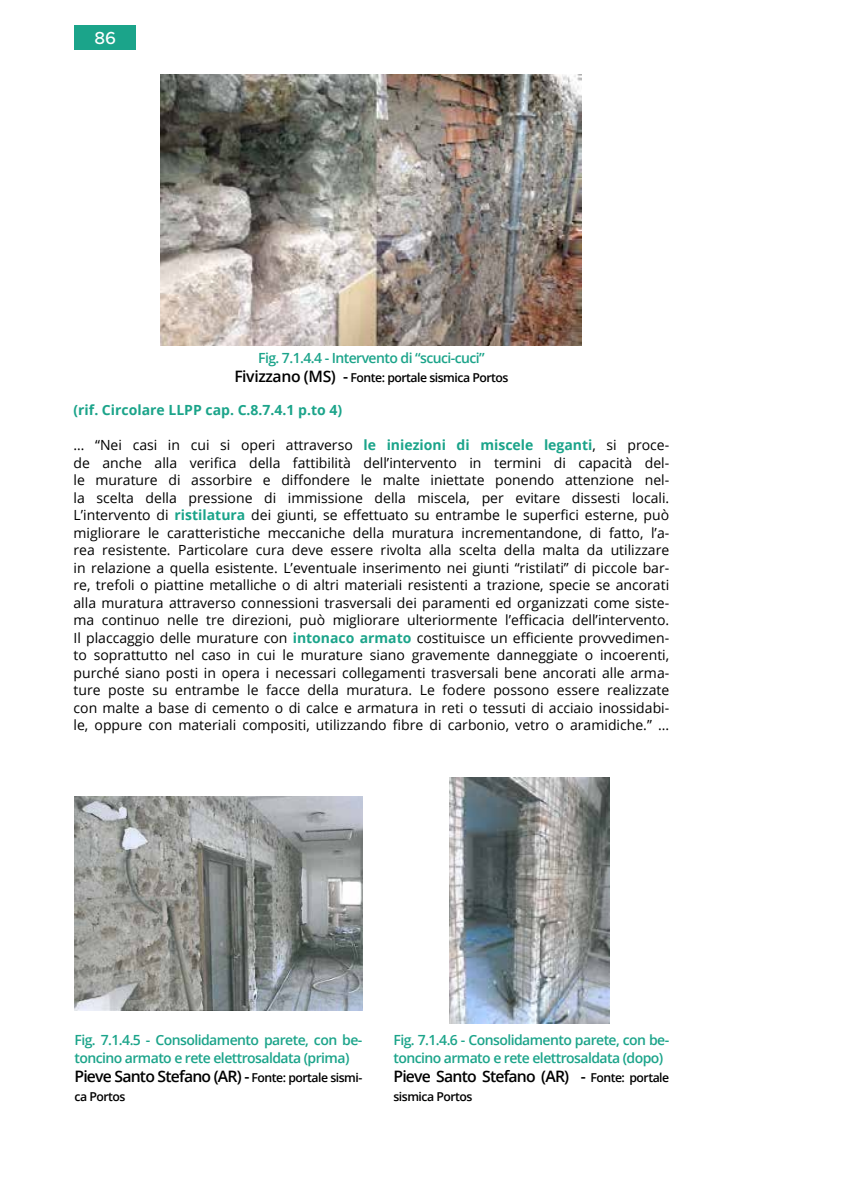
<style>
.page{position:relative;width:844px;height:1191px;background:#fff}
.page>*{position:absolute;margin:0;border:0;box-sizing:border-box;transform-origin:0 0}
.t1{font:500 17.5px "Metropolis";color:#fff}
.t2{font:600 15.75px "Open Sans";letter-spacing:-.05em;color:#000}
.t3{font:14px/17.5px "Open Sans";color:#000;text-align:justify}
.t4{font:600 14px/17.5px "Open Sans";letter-spacing:-.04em;color:#1ba48a}
.t5{font:700 14px "Open Sans";color:#1ba48a}
.t6{font:600 12.25px "Open Sans";letter-spacing:-.04em;color:#000}
.s1{font-size:15.75px}
.s2{font-weight:700;color:#1ba48a}
.s3{font-size:12.25px}
</style>
<div class="page">
<div style="left:74px;top:25px;width:62px;height:25px;background:#1ba48a"></div>
<img style="left:161px;top:74px;width:420px;height:271px">
<img style="left:74px;top:796px;width:288px;height:214px">
<img style="left:449px;top:777px;width:160px;height:246px">
<p class="t1" style="left:94px;top:27px;width:23px">86</p>
<p class="t4" style="left:258px;top:349px;width:228px">Fig. 7.1.4.4 - Intervento di “scuci-cuci”</p>
<p class="t6" style="left:234px;top:369px;width:275px"><span class="s1">Fivizzano (MS) -</span> Fonte: portale sismica Portos</p>
<p class="t5" style="left:73px;top:400px;width:270px">(rif. Circolare LLPP cap. C.8.7.4.1 p.to 4)</p>
<p class="t3" style="left:73px;top:436px;width:597px">… “Nei casi in cui si operi attraverso <span class="s2">le iniezioni di miscele leganti</span>, si proce&shy;de anche alla verifica della fattibilità dell’intervento in termini di capacità del&shy;le murature di assorbire e diffondere le malte iniettate ponendo attenzione nel&shy;la scelta della pressione di immissione della miscela, per evitare dissesti locali.<br>L’intervento di <span class="s2">ristilatura</span> dei giunti, se effettuato su entrambe le superfici esterne, può migliorare le caratteristiche meccaniche della muratura incrementandone, di fatto, l’a&shy;rea resistente. Particolare cura deve essere rivolta alla scelta della malta da utilizzare in relazione a quella esistente. L’eventuale inserimento nei giunti “ristilati” di piccole bar&shy;re, trefoli o piattine metalliche o di altri materiali resistenti a trazione, specie se ancorati alla muratura attraverso connessioni trasversali dei paramenti ed organizzati come siste&shy;ma continuo nelle tre direzioni, può migliorare ulteriormente l’efficacia dell’intervento.<br>Il placcaggio delle murature con <span class="s2">intonaco armato</span> costituisce un efficiente provvedimen&shy;to soprattutto nel caso in cui le murature siano gravemente danneggiate o incoerenti, purché siano posti in opera i necessari collegamenti trasversali bene ancorati alle arma&shy;ture poste su entrambe le facce della muratura. Le fodere possono essere realizzate con malte a base di cemento o di calce e armatura in reti o tessuti di acciaio inossidabi&shy;le, oppure con materiali compositi, utilizzando fibre di carbonio, vetro o aramidiche.” ...</p>
<p class="t4" style="left:74px;top:1031px;width:289px">Fig. 7.1.4.5 - Consolidamento parete, con be&shy;toncino armato e rete elettrosaldata (prima)</p>
<p class="t2" style="left:74px;top:1065px;width:289px">Pieve Santo Stefano (AR) - <span class="s3">Fonte: portale sismi-</span></p>
<p class="t6" style="left:74px;top:1088px;width:52px">ca Portos</p>
<p class="t4" style="left:393px;top:1031px;width:277px">Fig. 7.1.4.6 - Consolidamento parete, con be&shy;toncino armato e rete elettrosaldata (dopo)</p>
<p class="t2" style="left:393px;top:1065px;width:277px">Pieve Santo Stefano (AR) - <span class="s3">Fonte: portale</span></p>
<p class="t6" style="left:393px;top:1088px;width:81px">sismica Portos</p>
</div>
